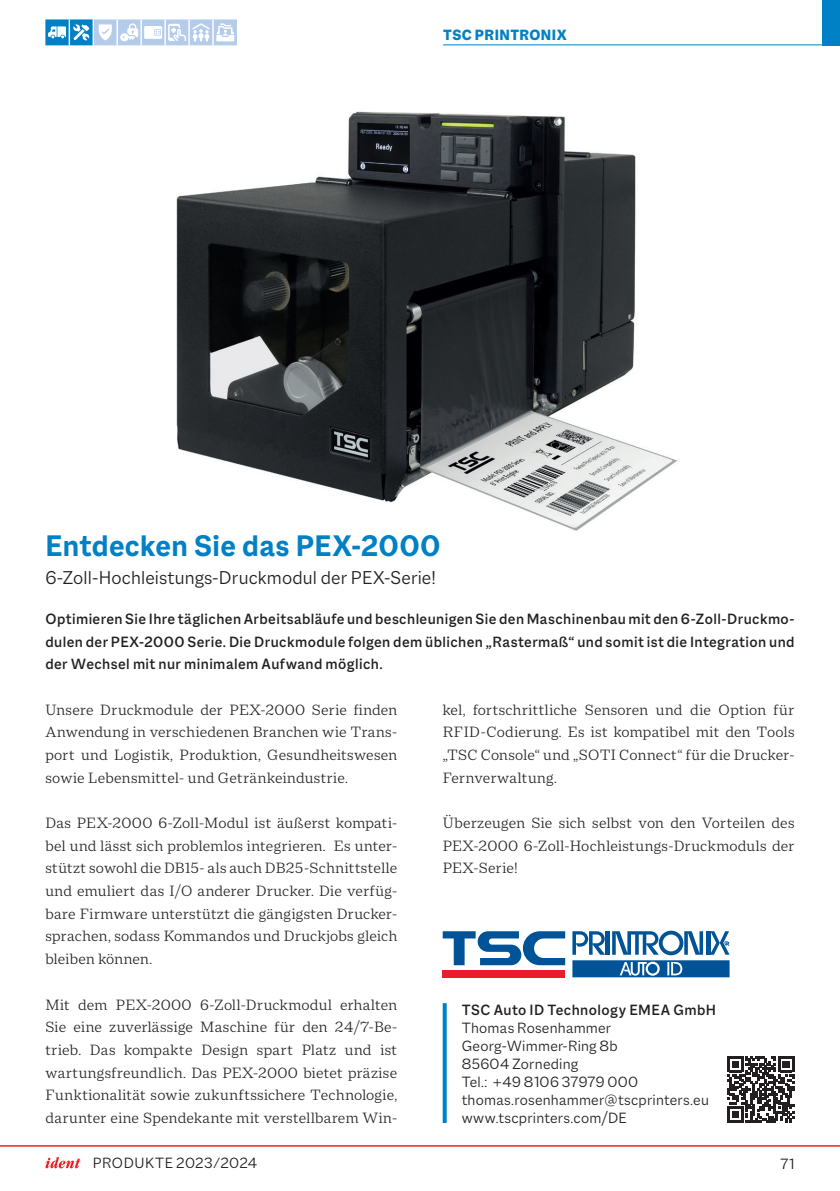
<style>
.page{position:relative;width:840px;height:1191px;background:#fff}
.page>*{position:absolute;margin:0;border:0;box-sizing:border-box;transform-origin:0 0}
.t1{font:700 32px "Macklin Sans";letter-spacing:.01em;color:#0080c5}
.t2{font:300 20px "Macklin Sans";letter-spacing:.005em;color:#231f20}
.t3{font:300 16px/22.6px "Macklin Text";letter-spacing:.015em;color:#231f20;text-align:justify}
.t4{font:500 16px/22.6px "Macklin Sans";letter-spacing:.025em;color:#231f20;text-align:justify}
.t5{font:300 16px/18px "Macklin Sans";letter-spacing:.015em;color:#231f20}
.t6{font:800 16px "Macklin Sans";letter-spacing:.03em;color:#0080c5}
</style>
<div class="page">
<img style="left:176px;top:111px;width:502px;height:420px">
<svg style="left:442px;top:1003px;width:4px;height:120px"></svg>
<svg style="left:727px;top:1056px;width:66px;height:66px"></svg>
<svg style="left:572px;top:930px;width:157px;height:47px"></svg>
<div style="left:442px;top:970px;width:123px;height:7px;background:#ee1a2e"></div>
<svg style="left:442px;top:931px;width:123px;height:34px"></svg>
<hr style="left:443px;top:44px;width:396px;height:1px;background:#0080c5">
<svg style="left:45px;top:19px;width:192px;height:26px"></svg>
<svg style="left:45px;top:1157px;width:35px;height:11px"></svg>
<hr style="left:0;top:1145px;width:839px;height:1px;background:#ee1d23">
<div style="left:822px;top:0;width:17px;height:45px;background:#0080c5"></div>
<p class="t6" style="left:443px;top:25px;width:125px">TSC PRINTRONIX</p>
<h1 class="t1" style="left:45px;top:527px;width:396px">Entdecken Sie das PEX-2000</h1>
<p class="t2" style="left:45px;top:566px;width:392px">6-Zoll-Hochleistungs-Druckmodul der PEX-Serie!</p>
<p class="t4" style="left:45px;top:607px;width:750px">Optimieren Sie Ihre täglichen Arbeitsabläufe und beschleunigen Sie den Maschinenbau mit den 6-Zoll-Druckmo&shy;dulen der PEX-2000 Serie. Die Druckmodule folgen dem üblichen „Rastermaß“ und somit ist die Integration und der Wechsel mit nur minimalem Aufwand möglich.</p>
<p class="t3" style="left:45px;top:698px;width:353px">Unsere Druckmodule der PEX-2000 Serie finden Anwendung in verschiedenen Branchen wie Trans&shy;port und Logistik, Produktion, Gesundheitswesen sowie Lebensmittel- und Getränkeindustrie.</p>
<p class="t3" style="left:45px;top:811px;width:353px">Das PEX-2000 6-Zoll-Modul ist äußerst kompati&shy;bel und lässt sich problemlos integrieren. Es unter&shy;stützt sowohl die DB15- als auch DB25-Schnittstelle und emuliert das I/O anderer Drucker. Die verfüg&shy;bare Firmware unterstützt die gängigsten Drucker&shy;sprachen, sodass Kommandos und Druckjobs gleich bleiben können.</p>
<p class="t3" style="left:45px;top:993px;width:353px">Mit dem PEX-2000 6-Zoll-Druckmodul erhalten Sie eine zuverlässige Maschine für den 24/7-Be&shy;trieb. Das kompakte Design spart Platz und ist wartungsfreundlich. Das PEX-2000 bietet präzise Funktionalität sowie zukunftssichere Technologie, darunter eine Spendekante mit verstellbarem Win-</p>
<p class="t3" style="left:442px;top:698px;width:353px">kel, fortschrittliche Sensoren und die Option für RFID-Codierung. Es ist kompatibel mit den Tools „TSC Console“ und „SOTI Connect“ für die Drucker-Fernverwaltung.</p>
<p class="t3" style="left:442px;top:811px;width:353px">Überzeugen Sie sich selbst von den Vorteilen des PEX-2000 6-Zoll-Hochleistungs-Druckmoduls der PEX-Serie!</p>
<p class="t4" style="left:461px;top:998px;width:256px">TSC Auto ID Technology EMEA GmbH</p>
<p class="t5" style="left:461px;top:1018px;width:248px">Thomas Rosenhammer<br>Georg-Wimmer-Ring 8b<br>85604 Zorneding<br>Tel.: +49 8106 37979 000 thomas.rosenhammer@tscprinters.eu www.tscprinters.com/DE</p>
<p class="t5" style="left:93px;top:1153px;width:166px">PRODUKTE 2023∕2024</p>
<p class="t5" style="left:780px;top:1154px;width:15px">71</p>
</div>
